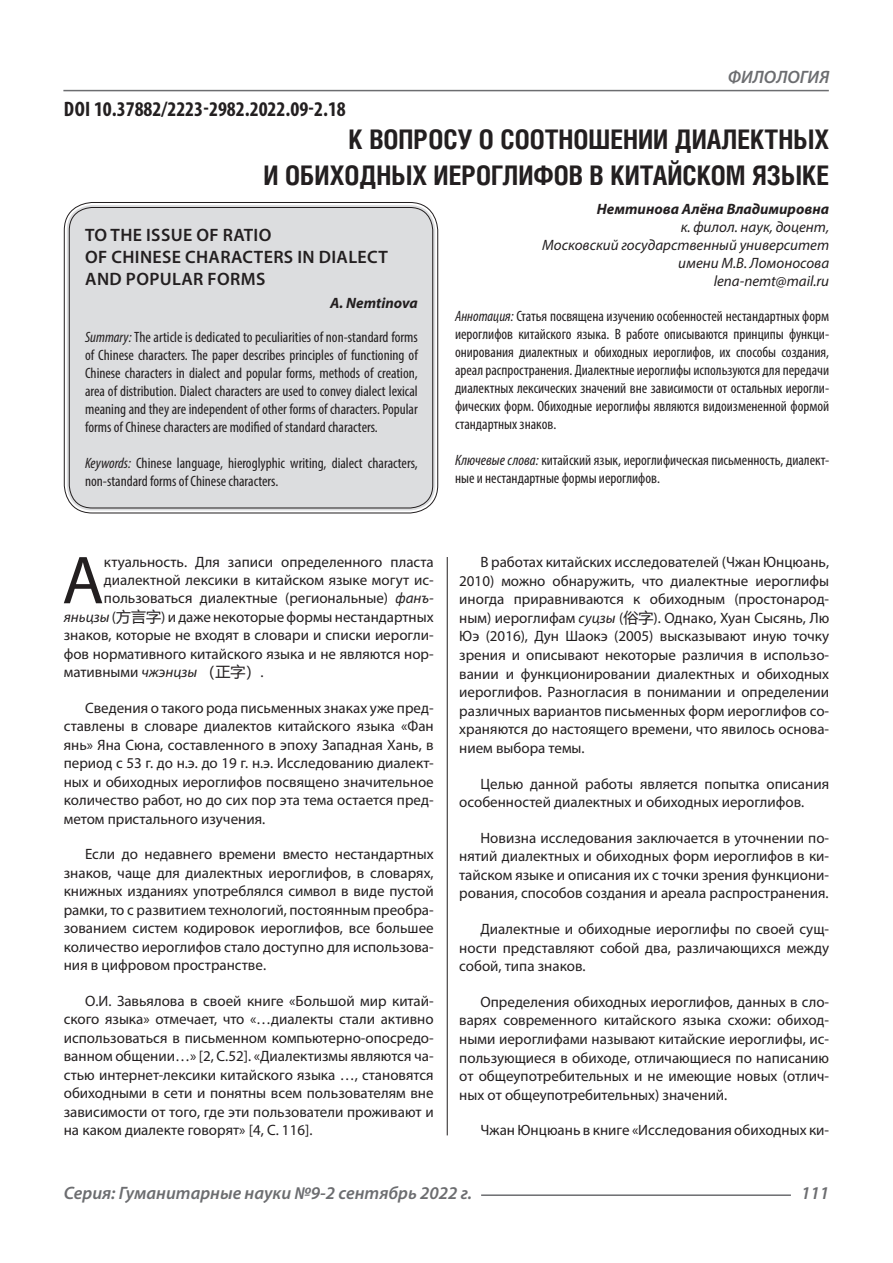
<style>
.page{position:relative;width:893px;height:1263px;background:#fff}
.page>*{position:absolute;margin:0;border:0;box-sizing:border-box;transform-origin:0 0}
.Статья_текст_первый{font:68.4px "Myriad Pro";color:#231f20}
.Статья_название{font:700 27px "Helios Cond C";color:#231f20}
.ДОИ{font:700 condensed 21px "Myriad Pro";color:#231f20}
.Статья_название_англ{font:600 18px "Myriad Pro";letter-spacing:.02em;color:#231f20}
.t1{font:italic 600 18px "Myriad Pro";color:#6c6d70}
.Статья_текст{font:15px/18.6px "Myriad Pro";color:#231f20;text-align:justify}
.Статья_аннотация_тек{font:condensed 15px/18px "Myriad Pro";color:#231f20;text-align:justify}
.Статья_аннотация_анг{font:condensed 15px/18px "Myriad Pro";color:#231f20;text-align:justify}
.Статья_текст_первый-2{font:15px "Myriad Pro";color:#231f20}
.Статья_автор_инфо{font:italic 15px "Myriad Pro";color:#231f20}
.Статья_автор_фио_рус{font:italic 700 15px "Myriad Pro";color:#231f20}
.Статья_автор_англ{font:italic 700 15px "Myriad Pro";color:#231f20}
.s1{font-style:italic}
.s2{font-family:"Microsoft Ya Hei"}
</style>
<div class="page">
<hr style="left:447px;top:128px;width:1px;height:1007px;background:#231f20">
<hr style="left:63px;top:90px;width:766px;height:1px;background:#6c6d70">
<hr style="left:481px;top:1194px;width:310px;height:2px;background:#6c6d70">
<div style="left:441px;top:126px;width:10px;height:431px;background:#fff"></div>
<div style="left:67px;top:205px;width:368px;height:305px;background:#dcdddf;border-radius:26px"></div>
<div style="left:64px;top:202px;width:374px;height:311px;border:1px solid #231f20;border-radius:28px"></div>
<div style="left:69px;top:207px;width:364px;height:301px;border:1px solid #231f20;border-radius:23px"></div>
<p class="ДОИ" style="left:64px;top:96px;width:283px">DOI 10.37882/2223-2982.2022.09-2.18</p>
<p class="t1" style="left:728px;top:66px;width:103px">ФИЛОЛОГИЯ</p>
<p class="Статья_название" style="left:348px;top:124px;width:482px">К ВОПРОСУ О СООТНОШЕНИИ ДИАЛЕКТНЫХ</p>
<p class="Статья_название" style="left:264px;top:160px;width:567px">И ОБИХОДНЫХ ИЕРОГЛИФОВ В КИТАЙСКОМ ЯЗЫКЕ</p>
<p class="Статья_автор_фио_рус" style="left:597px;top:199px;width:234px">Немтинова Алёна Владимировна</p>
<p class="Статья_автор_инфо" style="left:681px;top:218px;width:150px">к. филол. наук, доцент,</p>
<p class="Статья_автор_инфо" style="left:542px;top:236px;width:288px">Московский государственный университет</p>
<p class="Статья_автор_инфо" style="left:678px;top:254px;width:153px">имени М.В. Ломоносова</p>
<p class="Статья_автор_инфо" style="left:714px;top:272px;width:117px">lena-nemt@mail.ru</p>
<p class="Статья_аннотация_тек" style="left:455px;top:306px;width:376px"><span class="s1">Аннотация:</span> Статья посвящена изучению особенностей нестандартных форм иероглифов китайского языка. В работе описываются принципы функци&shy;онирования диалектных и обиходных иероглифов, их способы создания, ареал распространения. Диалектные иероглифы используются для передачи диалектных лексических значений вне зависимости от остальных иерогли&shy;фических форм. Обиходные иероглифы являются видоизмененной формой стандартных знаков.</p>
<p class="Статья_аннотация_тек" style="left:455px;top:450px;width:376px"><span class="s1">Ключевые слова:</span> китайский язык, иероглифическая письменность, диалект&shy;ные и нестандартные формы иероглифов.</p>
<p class="Статья_название_англ" style="left:85px;top:224px;width:188px">TO THE ISSUE OF RATIO</p>
<p class="Статья_название_англ" style="left:85px;top:246px;width:304px">OF CHINESE CHARACTERS IN DIALECT</p>
<p class="Статья_название_англ" style="left:85px;top:267px;width:182px">AND POPULAR FORMS</p>
<p class="Статья_автор_англ" style="left:330px;top:293px;width:89px">A. Nemtinova</p>
<p class="Статья_аннотация_анг" style="left:85px;top:328px;width:334px"><span class="s1">Summary:</span> The article is dedicated to peculiarities of non-standard forms of Chinese characters. The paper describes principles of functioning of Chinese characters in dialect and popular forms, methods of creation, area of distribution. Dialect characters are used to convey dialect lexical meaning and they are independent of other forms of characters. Popular forms of Chinese characters are modified of standard characters.</p>
<p class="Статья_аннотация_анг" style="left:85px;top:454px;width:334px"><span class="s1">Keywords:</span> Chinese language, hieroglyphic writing, dialect characters, non-standard forms of Chinese characters.</p>
<p class="Статья_текст_первый" style="left:62px;top:538px;width:43px">А</p>
<p class="Статья_текст_первый-2" style="left:104px;top:553px;width:331px">ктуальность. Для записи определенного пласта</p>
<p class="Статья_текст_первый-2" style="left:104px;top:571px;width:331px">диалектной лексики в китайском языке могут ис-</p>
<p class="Статья_текст_первый-2" style="left:104px;top:589px;width:331px">пользоваться диалектные (региональные) <span class="s1">фанъ-</span></p>
<p class="Статья_текст_первый-2" style="left:64px;top:607px;width:371px"><span class="s1">яньцзы</span> (<span class="s2">方言字</span>) и даже некоторые формы нестандартных</p>
<p class="Статья_текст_первый-2" style="left:64px;top:626px;width:371px">знаков, которые не входят в словари и списки иерогли-</p>
<p class="Статья_текст_первый-2" style="left:64px;top:644px;width:371px">фов нормативного китайского языка и не являются нор-</p>
<p class="Статья_текст_первый-2" style="left:64px;top:663px;width:201px">мативными <span class="s1">чжэнцзы</span> <span class="s2">（正字）</span>.</p>
<p class="Статья_текст" style="left:64px;top:698px;width:371px;text-indent:21px">Сведения о такого рода письменных знаках уже пред&shy;ставлены в словаре диалектов китайского языка «Фан янь» Яна Сюна, составленного в эпоху Западная Хань, в период с 53 г. до н.э. до 19 г. н.э. Исследованию диалект&shy;ных и обиходных иероглифов посвящено значительное количество работ, но до сих пор эта тема остается пред&shy;метом пристального изучения.</p>
<p class="Статья_текст" style="left:64px;top:845px;width:371px;text-indent:21px">Если до недавнего времени вместо нестандартных знаков, чаще для диалектных иероглифов, в словарях, книжных изданиях употреблялся символ в виде пустой рамки, то с развитием технологий, постоянным преобра&shy;зованием систем кодировок иероглифов, все большее количество иероглифов стало доступно для использова&shy;ния в цифровом пространстве.</p>
<p class="Статья_текст" style="left:64px;top:991px;width:371px;text-indent:21px">О.И. Завьялова в своей книге «Большой мир китай&shy;ского языка» отмечает, что «…диалекты стали активно использоваться в письменном компьютерно-опосредо&shy;ванном общении…» [2, С.52]. «Диалектизмы являются ча&shy;стью интернет-лексики китайского языка …, становятся обиходными в сети и понятны всем пользователям вне зависимости от того, где эти пользователи проживают и на каком диалекте говорят» [4, С. 116].</p>
<p class="Статья_текст" style="left:459px;top:552px;width:371px;text-indent:21px">В работах китайских исследователей (Чжан Юнцюань, 2010) можно обнаружить, что диалектные иероглифы иногда приравниваются к обиходным (простонарод&shy;ным) иероглифам <span class="s1">суцзы</span> (<span class="s2">俗字</span>). Однако, Хуан Сысянь, Лю Юэ (2016), Дун Шаокэ (2005) высказывают иную точку зрения и описывают некоторые различия в использо&shy;вании и функционировании диалектных и обиходных иероглифов. Разногласия в понимании и определении различных вариантов письменных форм иероглифов со&shy;храняются до настоящего времени, что явилось основа&shy;нием выбора темы.</p>
<p class="Статья_текст" style="left:459px;top:774px;width:371px;text-indent:21px">Целью данной работы является попытка описания особенностей диалектных и обиходных иероглифов.</p>
<p class="Статья_текст" style="left:459px;top:828px;width:371px;text-indent:21px">Новизна исследования заключается в уточнении по&shy;нятий диалектных и обиходных форм иероглифов в ки&shy;тайском языке и описания их с точки зрения функциони&shy;рования, способов создания и ареала распространения.</p>
<p class="Статья_текст" style="left:459px;top:919px;width:371px;text-indent:21px">Диалектные и обиходные иероглифы по своей сущ&shy;ности представляют собой два, различающихся между собой, типа знаков.</p>
<p class="Статья_текст" style="left:459px;top:992px;width:371px;text-indent:21px">Определения обиходных иероглифов, данных в сло&shy;варях современного китайского языка схожи: обиход&shy;ными иероглифами называют китайские иероглифы, ис&shy;пользующиеся в обиходе, отличающиеся по написанию от общеупотребительных и не имеющие новых (отлич&shy;ных от общеупотребительных) значений.</p>
<p class="Статья_текст" style="left:480px;top:1121px;width:350px">Чжан Юнцюань в книге «Исследования обиходных ки-</p>
<p class="t1" style="left:64px;top:1182px;width:410px">Серия: Гуманитарные науки №9-2 сентябрь 2022 г.</p>
<p class="t1" style="left:801px;top:1182px;width:30px">111</p>
</div>
